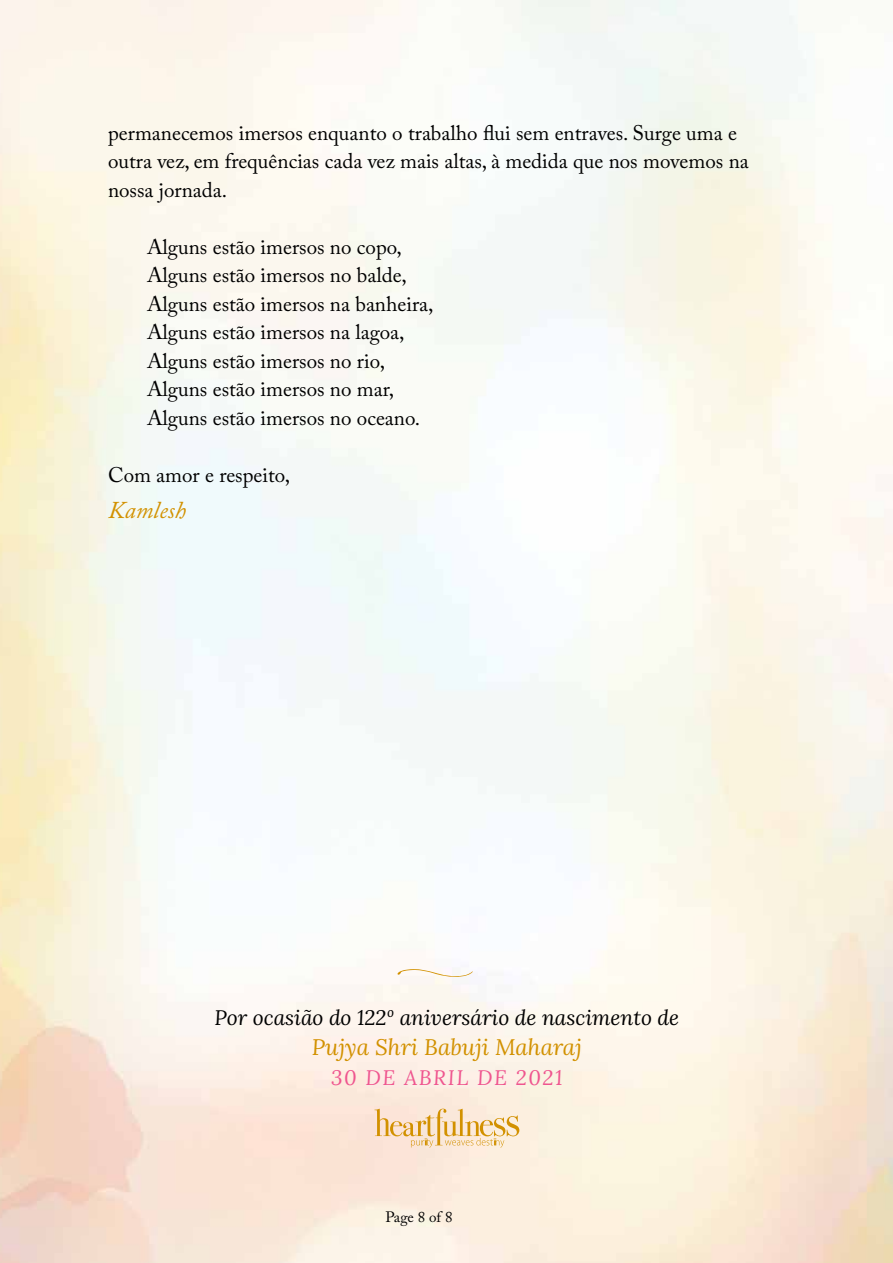
<style>
.page{position:relative;width:893px;height:1263px;background:#fff}
.page>*{position:absolute;margin:0;border:0;box-sizing:border-box;transform-origin:0 0}
.t1{font:italic 24px "Adobe Caslon Pro";color:#d29100}
.t2{font:italic 22.5px "Lora";color:#d29100}
.t3{font:21px/28.5px "Adobe Caslon Pro";color:#000}
.t4{font:italic 21px "Lora";color:#000}
.t5{font:italic 21px "Lora";letter-spacing:.075em;color:#ef558f}
.t6{font:15px "Adobe Caslon Pro";color:#000}
</style>
<div class="page">
<svg style="left:397px;top:969px;width:76px;height:9px"></svg>
<svg style="left:374px;top:1109px;width:145px;height:39px;background:#f2d6ae"></svg>
<p class="t3" style="left:108px;top:118px;width:642px">permanecemos imersos enquanto o trabalho flui sem entraves. Surge uma e outra vez, em frequências cada vez mais altas, à medida que nos movemos na nossa jornada.</p>
<p class="t3" style="left:147px;top:232px;width:288px">Alguns estão imersos no copo,<br>Alguns estão imersos no balde,<br>Alguns estão imersos na banheira,<br>Alguns estão imersos na lagoa,<br>Alguns estão imersos no rio,<br>Alguns estão imersos no mar,<br>Alguns estão imersos no oceano.</p>
<p class="t3" style="left:108px;top:460px;width:183px">Com amor e respeito,</p>
<p class="t1" style="left:108px;top:495px;width:79px">Kamlesh</p>
<p class="t4" style="left:215px;top:1003px;width:466px">Por ocasião do 122º aniversário de nascimento de</p>
<p class="t2" style="left:312px;top:1032px;width:272px">Pujya Shri Babuji Maharaj</p>
<p class="t5" style="left:331px;top:1063px;width:233px">30 DE ABRIL DE 2021</p>
<p class="t6" style="left:385px;top:1208px;width:69px">Page 8 of 8</p>
</div>
